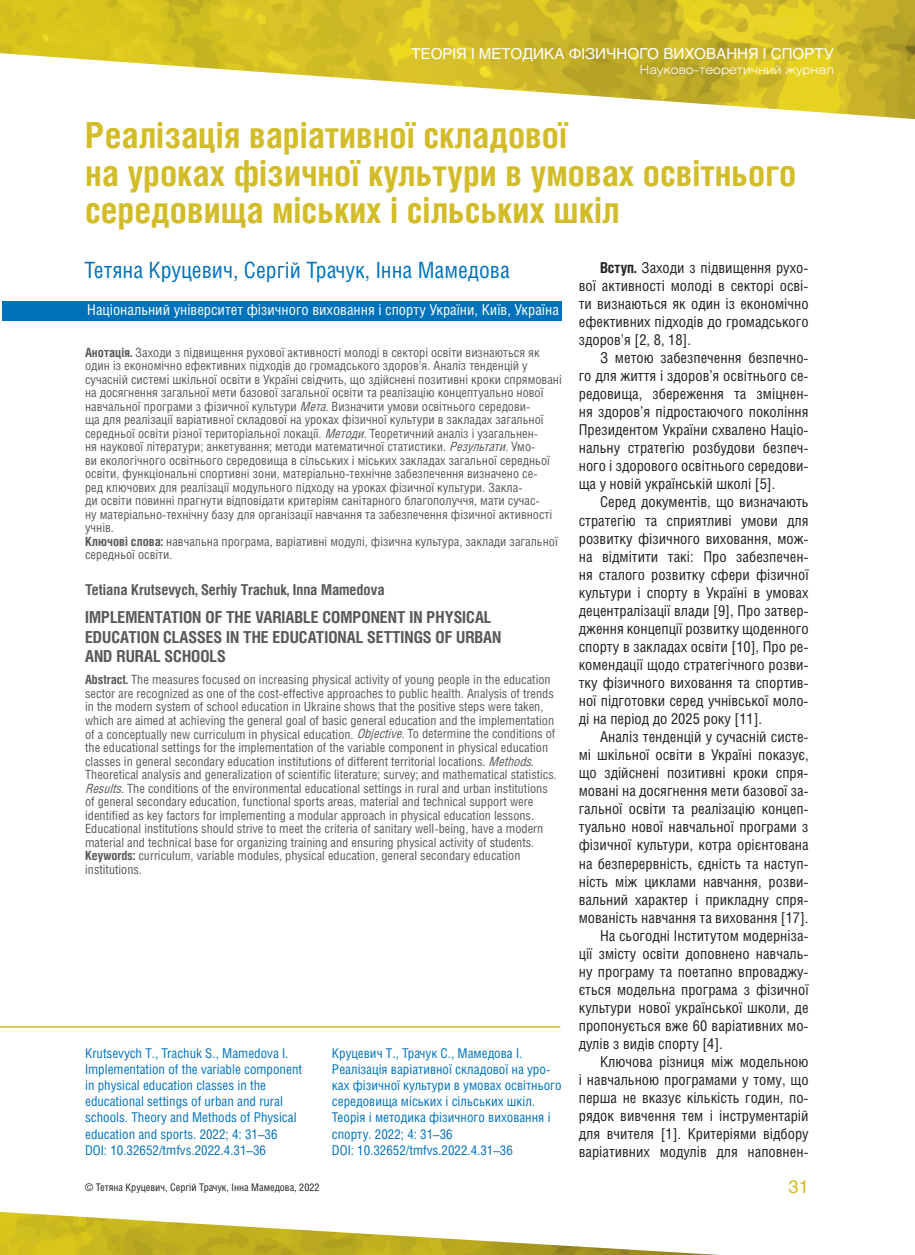
<style>
.page{position:relative;width:915px;height:1255px;background:#fff}
.page>*{position:absolute;margin:0;border:0;box-sizing:border-box;transform-origin:0 0}
.t1{font:700 36px/37.5px "Helios Cond C";color:#d3bc29}
.t2{font:22.5px "Helios Cond C";color:#0072bc}
.t3{font:18px "Helios C";color:#d3bc29}
.t4{font:700 16.5px/19.8px "Helios Cond C";color:#57585a}
.t5{font:15px/18px "Helios Cond C";color:#231f20;text-align:justify}
.t6{font:15px "Helios Cond C";color:#fff}
.t7{font:700 15px "Helios Cond C";color:#57585a}
.t8{font:15px "Helios C";color:#fff}
.t9{font:13.5px/16.2px "Helios Cond C";color:#0072bc}
.t10{font:12.75px/13.5px "Helios Cond C";color:#57585a}
.t11{font:12px "Helios Ext Light C";color:#fff}
.t12{font:10.5px "Helios Cond C";color:#231f20}
.s1{font-weight:700}
.s2{font-style:italic}
</style>
<div class="page">
<img style="left:0;top:0;width:914px;height:119px">
<img style="left:0;top:1211px;width:703px;height:43px">
<div style="left:2px;top:301px;width:559px;height:19px;background:#0072bc"></div>
<hr style="left:0;top:1026px;width:560px;height:1px;background:#d3bc29">
<p class="t8" style="left:411px;top:44px;width:424px">Теорія і методика фізичного виховання і спорту</p>
<p class="t11" style="left:639px;top:62px;width:196px">Науково-теоретичний журнал</p>
<h1 class="t1" style="left:85px;top:116px;width:712px">РЕАЛІЗАЦІЯ ВАРІАТИВНОЇ СКЛАДОВОЇ<br>НА УРОКАХ ФІЗИЧНОЇ КУЛЬТУРИ В УМОВАХ ОСВІТНЬОГО<br>СЕРЕДОВИЩА МІСЬКИХ І СІЛЬСЬКИХ ШКІЛ</h1>
<h2 class="t2" style="left:84px;top:257px;width:427px">Тетяна Круцевич, Сергій Трачук, Інна Мамедова</h2>
<p class="t6" style="left:87px;top:301px;width:473px">Національний університет фізичного виховання і спорту України, Київ, Україна</p>
<p class="t5" style="left:578px;top:258px;width:231px;text-indent:21px"><span class="s1">ВСТУП.</span> Заходи з підвищення рухо&shy;вої активності молоді в секторі осві&shy;ти визнаються як один із економічно ефективних підходів до громадського здоров’я [2, 8, 18].</p>
<p class="t5" style="left:578px;top:348px;width:231px;text-indent:21px">З метою забезпечення безпечно&shy;го для життя і здоров’я освітнього се&shy;редовища, збереження та зміцнен&shy;ня здоров’я підростаючого покоління Президентом України схвалено Націо&shy;нальну стратегію розбудови безпеч&shy;ного і здорового освітнього середови&shy;ща у новій українській школі [5].</p>
<p class="t5" style="left:578px;top:493px;width:231px;text-indent:21px">Серед документів, що визначають стратегію та сприятливі умови для розвитку фізичного виховання, мож&shy;на відмітити такі: Про забезпечен&shy;ня сталого розвитку сфери фізичної культури і спорту в Україні в умовах децентралізації влади [9], Про затвер&shy;дження концепції розвитку щоденного спорту в закладах освіти [10], Про ре&shy;комендації щодо стратегічного розви&shy;тку фізичного виховання та спортив&shy;ної підготовки серед учнівської моло&shy;ді на період до 2025 року [11].</p>
<p class="t5" style="left:600px;top:727px;width:210px">Аналіз тенденцій у сучасній систе-</p>
<p class="t5" style="left:578px;top:745px;width:231px">мі шкільної освіти в Україні показує,</p>
<p class="t5" style="left:578px;top:763px;width:231px">що здійснені позитивні кроки спря-</p>
<p class="t5" style="left:578px;top:781px;width:231px">мовані на досягнення мети базової за-</p>
<p class="t5" style="left:578px;top:799px;width:231px">гальної освіти та реалізацію концеп-</p>
<p class="t5" style="left:578px;top:817px;width:231px">туально нової навчальної програми з</p>
<p class="t5" style="left:578px;top:835px;width:231px">фізичної культури, котра орієнтована</p>
<p class="t5" style="left:578px;top:853px;width:231px">на безперервність, єдність та наступ-</p>
<p class="t5" style="left:578px;top:872px;width:231px">ність між циклами навчання, розви-</p>
<p class="t5" style="left:578px;top:890px;width:231px">вальний характер і прикладну спря-</p>
<p class="t5" style="left:578px;top:908px;width:231px">мованість навчання та виховання [17].</p>
<p class="t5" style="left:600px;top:926px;width:210px">На сьогодні Інститутом модерніза-</p>
<p class="t5" style="left:578px;top:944px;width:231px">ції змісту освіти доповнено навчаль-</p>
<p class="t5" style="left:578px;top:962px;width:231px">ну програму та поетапно впроваджу-</p>
<p class="t5" style="left:578px;top:980px;width:231px">ється модельна програма з фізичної</p>
<p class="t5" style="left:578px;top:998px;width:231px">культури нової української школи, де</p>
<p class="t5" style="left:578px;top:1016px;width:231px">пропонується вже 60 варіативних мо-</p>
<p class="t5" style="left:578px;top:1034px;width:145px">дулів з видів спорту [4].</p>
<p class="t5" style="left:600px;top:1052px;width:210px">Ключова різниця між модельною</p>
<p class="t5" style="left:578px;top:1070px;width:231px">і навчальною програмами у тому, що</p>
<p class="t5" style="left:578px;top:1088px;width:231px">перша не вказує кількість годин, по-</p>
<p class="t5" style="left:578px;top:1106px;width:231px">рядок вивчення тем і інструментарій</p>
<p class="t5" style="left:578px;top:1124px;width:231px">для вчителя [1]. Критеріями відбору</p>
<p class="t5" style="left:578px;top:1142px;width:231px">варіативних модулів для наповнен-</p>
<p class="t10" style="left:85px;top:345px;width:478px"><span class="s1">АНОТАЦІЯ.</span> Заходи з підвищення рухової активності молоді в секторі освіти визнаються як один із економічно ефективних підходів до громадського здоров’я. Аналіз тенденцій у сучасній системі шкільної освіти в Україні свідчить, що здійснені позитивні кроки спрямовані на досягнення загальної мети базової загальної освіти та реалізацію концептуально нової навчальної програми з фізичної культури <span class="s2">Мета.</span>Визначити умови освітнього середови-<br>ща для реалізації варіативної складової на уроках фізичної культури в закладах загальної середньої освіти різної територіальної локації. <span class="s2">Методи.</span>Теоретичний аналіз і узагальнен-<br>ня наукової літератури; анкетування; методи математичної статистики. <span class="s2">Результати.</span>Умо-<br>ви екологічного освітнього середовища в сільських і міських закладах загальної середньої освіти, функціональні спортивні зони, матеріально-технічне забезпечення визначено се-<br>ред ключових для реалізації модульного підходу на уроках фізичної культури. Закла-<br>ди освіти повинні прагнути відповідати критеріям санітарного благополуччя, мати сучас-<br>ну матеріально-технічну базу для організації навчання та забезпечення фізичної активності учнів.<br><span class="s1">КЛЮЧОВІ СЛОВА:</span> навчальна програма, варіативні модулі, фізична культура, заклади загальної середньої освіти.</p>
<p class="t7" style="left:85px;top:580px;width:301px">TETIANA KRUTSEVYCH, SERHIY TRACHUK, INNA MAMEDOVA</p>
<p class="t4" style="left:85px;top:606px;width:369px">IMPLEMENTATION OF THE VARIABLE COMPONENT IN PHYSICA</p>
<p class="t4" style="left:85px;top:606px;width:417px;text-indent:398px">L<br>EDUCATION CLASSES IN THE EDUCATIONAL SETTINGS OF URBAN<br>AND RURAL SCHOOLS</p>
<p class="t10" style="left:85px;top:673px;width:473px"><span class="s1">ABSTRACT.</span> The measures focused on increasing physical activity of young people in the education sector are recognized as one of the cost-effective approaches to public health. Analysis of trends in the modern system of school education in Ukraine shows that the positive steps were taken, which are aimed at achieving the general goal of basic general education and the implementation of a conceptually new curriculum in physical education. <span class="s2">Objective</span>. To determine the conditions of the educational settings for the implementation of the variable component in physical education classes in general secondary education institutions of different territorial locations. <span class="s2">Methods</span>.<br>Theoretical analysis and generalization of scientific literature; survey; and mathematical statistics.<br><span class="s2">Results</span>. The conditions of the environmental educational settings in rural and urban institutions of general secondary education, functional sports areas, material and technical support were identified as key factors for implementing a modular approach in physical education lessons.<br>Educational institutions should strive to meet the criteria of sanitary well-being, have a modern material and technical base for organizing training and ensuring physical activity of students.<br><span class="s1">KEYWORDS:</span> curriculum, variable modules, physical education, general secondary education institutions.</p>
<p class="t9" style="left:85px;top:1044px;width:218px">Krutsevych T., Trachuk S., Mamedova I.<br>Implementation of the variable component in physical education classes in the educational settings of urban and rural schools. Theory and Methods of Physical education and sports. 2022; 4: 31–36<br>DOI: 10.32652/tmfvs.2022.4.31–36</p>
<p class="t9" style="left:332px;top:1044px;width:231px">Круцевич Т., Трачук С., Мамедова І.<br>Реалізація варіативної складової на уро&shy;ках фізичної культури в умовах освітнього середовища міських і сільських шкіл.<br>Теорія і методика фізичного виховання і спорту. 2022; 4: 31–36<br>DOI: 10.32652/tmfvs.2022.4.31–36</p>
<p class="t12" style="left:85px;top:1180px;width:236px">© Тетяна Круцевич, Сергій Трачук, Інна Мамедова, 2022</p>
<h3 class="t3" style="left:788px;top:1175px;width:22px">31</h3>
</div>
